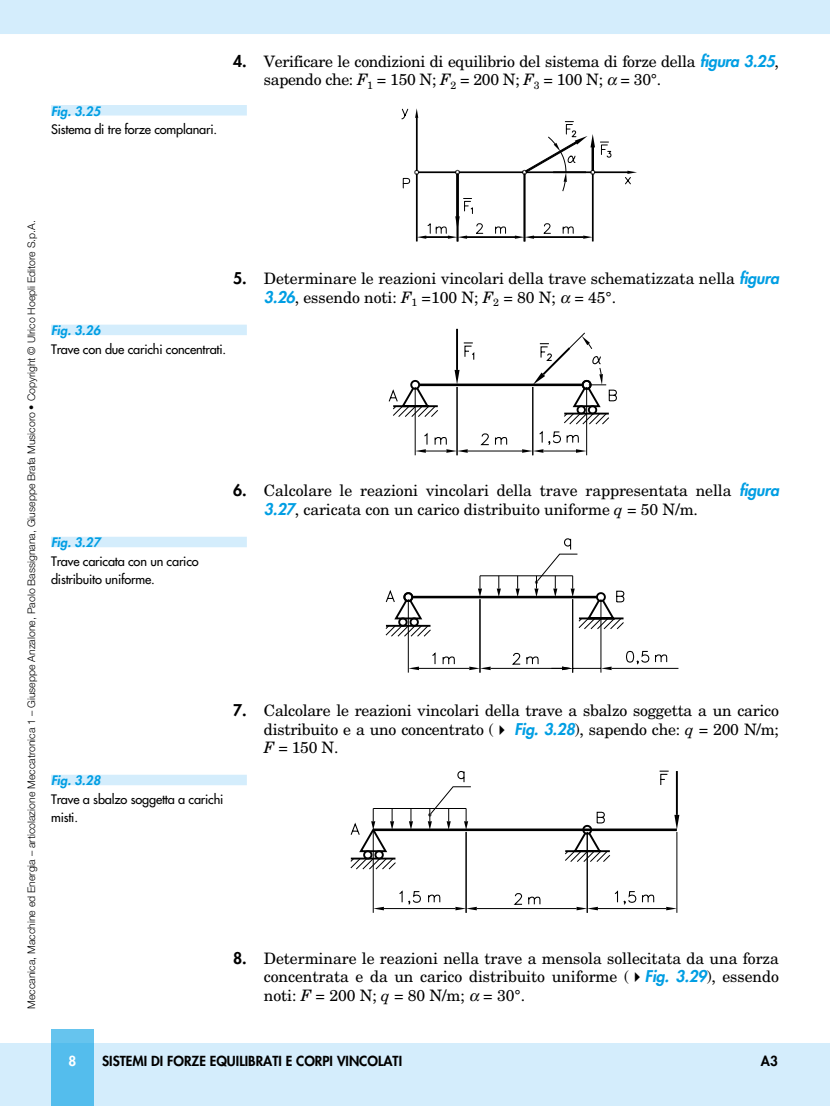
<style>
.page{position:relative;width:830px;height:1106px;background:#fff}
.page>*{position:absolute;margin:0;border:0;box-sizing:border-box;transform-origin:0 0}
.t1{font:15.75px/18.8px "New Century Schlbk";letter-spacing:-.005em;color:#000}
.t2{font:800 13.5px "Futura";color:#000}
.t3{font:800 13.5px "Futura";color:#fff}
.t4{font:12.75px/18.3px "Futura";letter-spacing:-.015em;color:#000}
.t5{font:italic 800 12.75px "Futura";color:#009ee3}
.t6{font:300 10.5px "Helvetica Neue";color:#000}
.s1{font-family:"Futura";font-weight:800}
.s2{font-family:"Futura";font-weight:800;font-style:italic;color:#009ee3}
.s3{font-style:italic}
</style>
<div class="page">
<div style="left:0;top:1043px;width:829px;height:63px;background:#d4edfc"></div>
<div style="left:51px;top:1029px;width:43px;height:77px;background:linear-gradient(to bottom,#5ec1ee,#4fbbed)"></div>
<div style="left:51px;top:105px;width:196px;height:10px;background:#d4edfc"></div>
<svg style="left:401px;top:108px;width:235px;height:134px"></svg>
<div style="left:51px;top:325px;width:196px;height:10px;background:#d4edfc"></div>
<hr style="left:456px;top:329px;width:2px;height:41px;background:#000">
<hr style="left:414px;top:387px;width:1px;height:68px;background:#000">
<hr style="left:456px;top:387px;width:1px;height:68px;background:#000">
<hr style="left:532px;top:387px;width:1px;height:68px;background:#000">
<hr style="left:586px;top:387px;width:1px;height:68px;background:#000">
<svg style="left:388px;top:332px;width:228px;height:121px"></svg>
<hr style="left:419px;top:383px;width:163px;height:3px;background:#000">
<div style="left:51px;top:537px;width:196px;height:10px;background:#d4edfc"></div>
<hr style="left:407px;top:599px;width:1px;height:73px;background:#000">
<hr style="left:419px;top:668px;width:50px;height:1px;background:#000">
<svg style="left:408px;top:666px;width:11px;height:4px"></svg>
<svg style="left:432px;top:652px;width:23px;height:13px"></svg>
<hr style="left:479px;top:599px;width:1px;height:73px;background:#000">
<hr style="left:490px;top:668px;width:71px;height:1px;background:#000">
<svg style="left:469px;top:666px;width:21px;height:4px"></svg>
<svg style="left:512px;top:652px;width:27px;height:13px"></svg>
<hr style="left:572px;top:599px;width:1px;height:73px;background:#000">
<hr style="left:600px;top:599px;width:1px;height:73px;background:#000">
<hr style="left:611px;top:668px;width:67px;height:1px;background:#000">
<svg style="left:551px;top:666px;width:60px;height:4px"></svg>
<svg style="left:626px;top:650px;width:41px;height:15px"></svg>
<svg style="left:385px;top:538px;width:240px;height:99px"></svg>
<div style="left:51px;top:774px;width:196px;height:11px;background:#d4edfc"></div>
<hr style="left:372px;top:832px;width:1px;height:80px;background:#000">
<hr style="left:384px;top:908px;width:71px;height:1px;background:#000">
<svg style="left:373px;top:906px;width:11px;height:4px"></svg>
<svg style="left:399px;top:890px;width:41px;height:15px"></svg>
<hr style="left:465px;top:832px;width:1px;height:80px;background:#000">
<hr style="left:476px;top:908px;width:100px;height:1px;background:#000">
<svg style="left:455px;top:906px;width:21px;height:4px"></svg>
<svg style="left:513px;top:893px;width:27px;height:12px"></svg>
<hr style="left:373px;top:828px;width:303px;height:3px;background:#000">
<svg style="left:350px;top:771px;width:261px;height:99px"></svg>
<hr style="left:586px;top:832px;width:1px;height:80px;background:#000">
<hr style="left:676px;top:832px;width:1px;height:80px;background:#000">
<hr style="left:597px;top:908px;width:69px;height:1px;background:#000">
<svg style="left:576px;top:906px;width:21px;height:4px"></svg>
<svg style="left:666px;top:906px;width:10px;height:4px"></svg>
<svg style="left:614px;top:890px;width:40px;height:15px"></svg>
<svg style="left:674px;top:815px;width:5px;height:14px"></svg>
<hr style="left:675px;top:771px;width:2px;height:44px;background:#000">
<svg style="left:659px;top:770px;width:10px;height:15px"></svg>
<div style="left:0;top:0;width:829px;height:34px;background:#d4edfc"></div>
<p class="t5" style="left:51px;top:103px;width:51px">Fig. 3.25</p>
<p class="t4" style="left:51px;top:120px;width:167px">Sistema di tre forze complanari.</p>
<p class="t1" style="left:264px;top:52px;width:516px;text-indent:-31px"><span class="s1">4.</span> Verificare le condizioni di equilibrio del sistema di forze della <span class="s2">figura 3.25</span>, sapendo che: <span class="s3">F</span><sub>1</sub> = 150 N; <span class="s3">F</span><sub>2</sub> = 200 N; <span class="s3">F</span><sub>3</sub> = 100 N; = 30°.</p>
<p class="t6" style="left:25px;top:1009px;width:790px;rotate:-90deg">Meccanica, Macchine ed Energia – articolazione Meccatronica 1 – Giuseppe Anzalone, Paolo Bassignana, Giuseppe Brafa Musicoro • Copyright © Ulrico Hoepli Editore S.p.A.</p>
<p class="t5" style="left:51px;top:322px;width:51px">Fig. 3.26</p>
<p class="t4" style="left:51px;top:340px;width:176px">Trave con due carichi concentrati.</p>
<p class="t1" style="left:264px;top:269px;width:516px;text-indent:-31px"><span class="s1">5.</span> Determinare le reazioni vincolari della trave schematizzata nella <span class="s2">figura<br>3.26</span>, essendo noti: <span class="s3">F</span><sub>1</sub> =100 N; <span class="s3">F</span><sub>2</sub> = 80 N; = 45°.</p>
<p class="t5" style="left:51px;top:534px;width:51px">Fig. 3.27</p>
<p class="t4" style="left:51px;top:552px;width:149px">Trave caricata con un carico distribuito uniforme.</p>
<p class="t1" style="left:264px;top:481px;width:516px;text-indent:-31px"><span class="s1">6.</span> Calcolare le reazioni vincolari della trave rappresentata nella <span class="s2">figura<br>3.27</span>, caricata con un carico distribuito uniforme <span class="s3">q</span> = 50 N/m.</p>
<p class="t5" style="left:51px;top:772px;width:51px">Fig. 3.28</p>
<p class="t4" style="left:51px;top:789px;width:174px">Trave a sbalzo soggetta a carichi misti.</p>
<p class="t1" style="left:264px;top:701px;width:516px;text-align:justify;text-indent:-31px"><span class="s1">7.</span> Calcolare le reazioni vincolari della trave a sbalzo soggetta a un carico distribuito e a uno concentrato (✔ <span class="s2">Fig. 3.28</span>), sapendo che: <span class="s3">q</span> = 200 N/m; <span class="s3">F</span> = 150 N.</p>
<p class="t1" style="left:264px;top:948px;width:516px;text-align:justify;text-indent:-31px"><span class="s1">8.</span> Determinare le reazioni nella trave a mensola sollecitata da una forza concentrata e da un carico distribuito uniforme (✔<span class="s2">Fig. 3.29</span>), essendo noti: <span class="s3">F</span> = 200 N; <span class="s3">q</span> = 80 N/m; = 30°.</p>
<p class="t3" style="left:68px;top:1052px;width:9px">8</p>
<p class="t2" style="left:102px;top:1052px;width:301px">SISTEMI DI FORZE EQUILIBRATI E CORPI VINCOLATI</p>
<p class="t2" style="left:760px;top:1052px;width:18px">A3</p>
</div>
